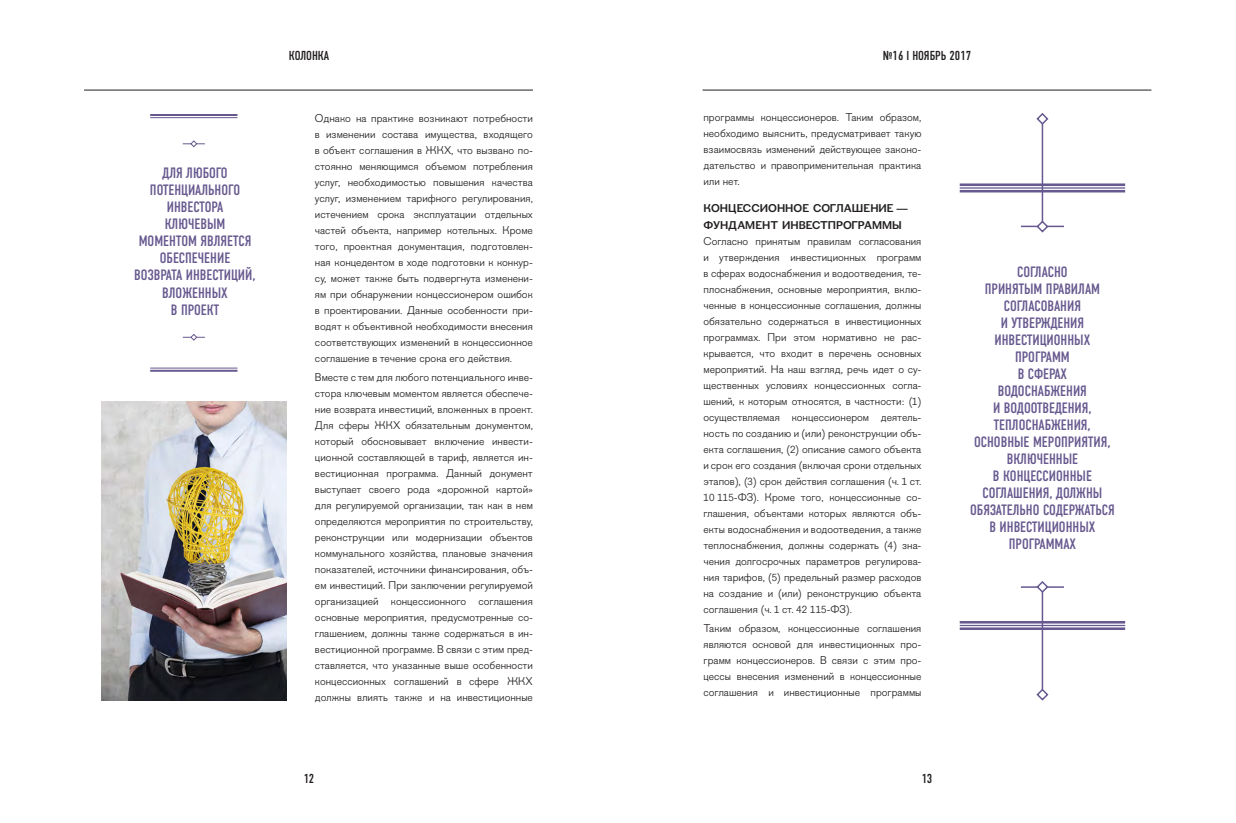
<style>
.page{position:relative;width:1236px;height:823px;background:#fff}
.page>*{position:absolute;margin:0;border:0;box-sizing:border-box;transform-origin:0 0}
.t1{font:15px/17px "DIN Condensed C";color:#67598f;text-align:center}
.t2{font:13px "DIN Condensed C";color:#231f20}
.t3{font:11px/16px "Figgins Sans";color:#231f20;text-align:justify}
.t4{font:700 11px/16px "Figgins Sans";color:#231f20}
</style>
<div class="page">
<hr style="left:84px;top:90px;width:449px;height:1px;background:#231f20">
<hr style="left:703px;top:90px;width:448px;height:1px;background:#231f20">
<img style="left:101px;top:401px;width:186px;height:299px">
<hr style="left:150px;top:114px;width:87px;height:2px;background:#67598f">
<hr style="left:150px;top:117px;width:87px;height:1px;background:#67598f">
<hr style="left:150px;top:369px;width:87px;height:2px;background:#67598f">
<hr style="left:150px;top:367px;width:87px;height:1px;background:#67598f">
<svg style="left:183px;top:140px;width:22px;height:8px"></svg>
<svg style="left:183px;top:333px;width:22px;height:8px"></svg>
<hr style="left:960px;top:183px;width:165px;height:3px;background:#67598f">
<hr style="left:960px;top:187px;width:165px;height:1px;background:#67598f">
<hr style="left:960px;top:190px;width:165px;height:2px;background:#67598f">
<hr style="left:1042px;top:122px;width:1px;height:104px;background:#67598f">
<hr style="left:1021px;top:225px;width:43px;height:2px;background:#67598f">
<svg style="left:1036px;top:113px;width:13px;height:13px"></svg>
<svg style="left:1035px;top:219px;width:14px;height:14px"></svg>
<hr style="left:960px;top:627px;width:165px;height:2px;background:#67598f">
<hr style="left:960px;top:624px;width:165px;height:1px;background:#67598f">
<hr style="left:960px;top:620px;width:165px;height:3px;background:#67598f">
<hr style="left:1042px;top:586px;width:1px;height:105px;background:#67598f">
<hr style="left:1021px;top:586px;width:43px;height:1px;background:#67598f">
<svg style="left:1036px;top:687px;width:13px;height:14px"></svg>
<svg style="left:1035px;top:581px;width:14px;height:12px"></svg>
<p class="t1" style="left:150px;top:165px;width:92px">ДЛЯ ЛЮБОГО<br>ПОТЕНЦИАЛЬНОГО<br>ИНВЕСТОРА</p>
<p class="t1" style="left:134px;top:216px;width:123px">КЛЮЧЕВЫМ<br>МОМЕНТОМ ЯВЛЯЕТСЯ<br>ОБЕСПЕЧЕНИЕ<br>ВОЗВРАТА ИНВЕСТИЦИЙ,<br>ВЛОЖЕННЫХ</p>
<p class="t1" style="left:171px;top:301px;width:50px">В ПРОЕКТ</p>
<p class="t2" style="left:289px;top:49px;width:42px">КОЛОНКА</p>
<p class="t3" style="left:315px;top:110px;width:219px">Однако на практике возникают потребности в изменении состава имущества, входящего в объект соглашения в ЖКХ, что вызвано по‑ стоянно меняющимся объемом потребления услуг, необходимостью повышения качества услуг, изменением тарифного регулирования, истечением срока эксплуатации отдельных частей объекта, например котельных. Кроме того, проектная документация, подготовлен‑ ная концедентом в ходе подготовки к конкур‑ су, может также быть подвергнута изменени‑ ям при обнаружении концессионером ошибок в проектировании. Данные особенности при‑ водят к объективной необходимости внесения соответствующих изменений в концессионное соглашение в течение срока его действия.</p>
<p class="t3" style="left:315px;top:369px;width:219px">Вместе с тем для любого потенциального инве‑ стора ключевым моментом является обеспече‑ ние возврата инвестиций, вложенных в проект.<br>Для сферы ЖКХ обязательным документом, который обосновывает включение инвести‑ ционной составляющей в тариф, является ин‑ вестиционная программа. Данный документ выступает своего рода «дорожной картой» для регулируемой организации, так как в нем определяются мероприятия по строительству, реконструкции или модернизации объектов коммунального хозяйства, плановые значения показателей, источники финансирования, объ‑ ем инвестиций. При заключении регулируемой организацией концессионного соглашения основные мероприятия, предусмотренные со‑ глашением, должны также содержаться в ин‑ вестиционной программе. В связи с этим пред‑ ставляется, что указанные выше особенности концессионных соглашений в сфере ЖКХ должны влиять также и на инвестиционные</p>
<p class="t2" style="left:883px;top:49px;width:90px">№16 I НОЯБРЬ 2017</p>
<p class="t3" style="left:703px;top:109px;width:219px">программы концессионеров. Таким образом, необходимо выяснить, предусматривает такую взаимосвязь изменений действующее законо‑ дательство и правоприменительная практика или нет.</p>
<p class="t4" style="left:703px;top:201px;width:206px">КОНЦЕССИОННОЕ СОГЛАШЕНИЕ —<br>ФУНДАМЕНТ ИНВЕСТПРОГРАММЫ</p>
<p class="t3" style="left:703px;top:233px;width:219px">Согласно принятым правилам согласования и утверждения инвестиционных программ в сферах водоснабжения и водоотведения, те‑ плоснабжения, основные мероприятия, вклю‑ ченные в концессионные соглашения, должны обязательно содержаться в инвестиционных программах. При этом нормативно не рас‑ крывается, что входит в перечень основных мероприятий. На наш взгляд, речь идет о су‑ щественных условиях концессионных согла‑ шений, к которым относятся, в частности: (1) осуществляемая концессионером деятель‑ ность по созданию и (или) реконструкции объ‑ екта соглашения, (2) описание самого объекта и срок его создания (включая сроки отдельных этапов), (3) срок действия соглашения (ч. 1 ст.<br>10 115‑ФЗ). Кроме того, концессионные со‑ глашения, объектами которых являются объ‑ екты водоснабжения и водоотведения, а также теплоснабжения, должны содержать (4) зна‑ чения долгосрочных параметров регулирова‑ ния тарифов, (5) предельный размер расходов на создание и (или) реконструкцию объекта соглашения (ч. 1 ст. 42 115‑ФЗ).</p>
<p class="t3" style="left:703px;top:620px;width:219px">Таким образом, концессионные соглашения являются основой для инвестиционных про‑ грамм концессионеров. В связи с этим про‑ цессы внесения изменений в концессионные соглашения и инвестиционные программы</p>
<p class="t1" style="left:1017px;top:263px;width:52px">СОГЛАСНО</p>
<p class="t1" style="left:985px;top:280px;width:117px">ПРИНЯТЫМ ПРАВИЛАМ<br>СОГЛАСОВАНИЯ<br>И УТВЕРЖДЕНИЯ<br>ИНВЕСТИЦИОННЫХ</p>
<p class="t1" style="left:1015px;top:348px;width:56px">ПРОГРАММ</p>
<p class="t1" style="left:1018px;top:365px;width:51px">В СФЕРАХ</p>
<p class="t1" style="left:970px;top:382px;width:146px">ВОДОСНАБЖЕНИЯ<br>И ВОДООТВЕДЕНИЯ,<br>ТЕПЛОСНАБЖЕНИЯ,<br>ОСНОВНЫЕ МЕРОПРИЯТИЯ,<br>ВКЛЮЧЕННЫЕ<br>В КОНЦЕССИОННЫЕ<br>СОГЛАШЕНИЯ, ДОЛЖНЫ<br>ОБЯЗАТЕЛЬНО СОДЕРЖАТЬСЯ<br>В ИНВЕСТИЦИОННЫХ<br>ПРОГРАММАХ</p>
<p class="t2" style="left:304px;top:771px;width:12px">12</p>
<p class="t2" style="left:922px;top:771px;width:12px">13</p>
</div>
